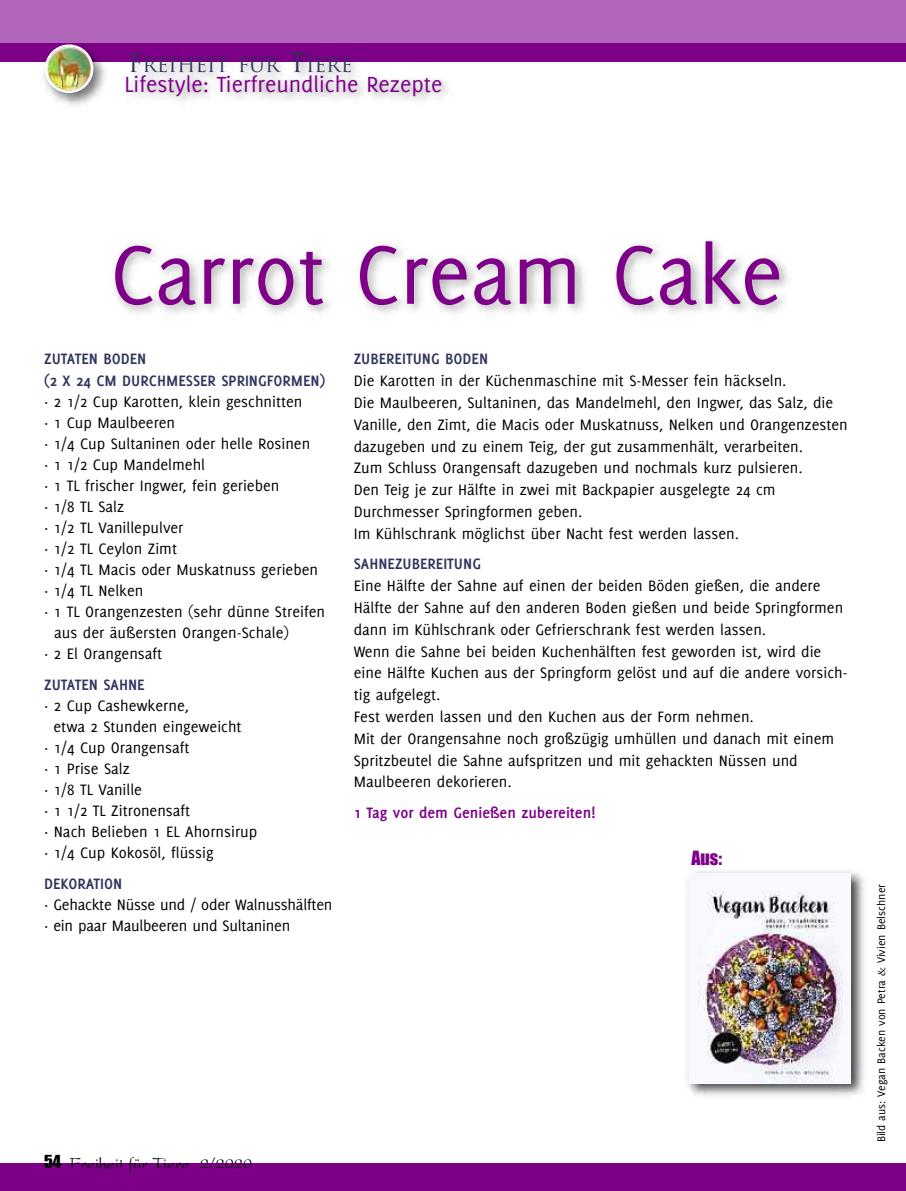
<style>
.page{position:relative;width:906px;height:1191px;background:#fff}
.page>*{position:absolute;margin:0;border:0;box-sizing:border-box;transform-origin:0 0}
.t1{font:90px "Delicious";color:#7e0089}
.t2{font:24px "Delicious";color:#7e0089}
.t3{font:19.2px "Trajan";color:#30355d}
.t4{font:18px "Impact";color:#7e0089}
.t5{font:16.5px/21.8px "Delicious";color:#000}
.t6{font:700 16.5px/21.8px "Delicious";color:#30355d}
.t7{font:700 16.5px "Delicious";color:#7e0089}
.t8{font:16.5px "President";color:#000}
.t9{font:12px "Delicious";color:#000}
.s1{font-size:25.5px}
.s2{font-family:"Impact"}
.s3{font-family:"Garamond"}
</style>
<div class="page">
<div style="left:0;top:1163px;width:906px;height:28px;background:#7e0089"></div>
<div style="left:0;top:0;width:906px;height:44px;background:#b266b9"></div>
<div style="left:0;top:43px;width:906px;height:18px;background:#7e0089"></div>
<img style="left:7px;top:44px;width:345px;height:62px">
<img style="left:114px;top:61px;width:597px;height:45px">
<img style="left:687px;top:871px;width:177px;height:225px">
<img style="left:690px;top:873px;width:160px;height:210px">
<p class="t3" style="left:128px;top:54px;width:226px"><span class="s1">F</span>REIHEIT FÜR <span class="s1">T</span>IERE</p>
<h2 class="t2" style="left:124px;top:75px;width:319px">Lifestyle: Tierfreundliche Rezepte</h2>
<h1 class="t1" style="left:110px;top:241px;width:674px">Carrot Cream Cake</h1>
<p class="t6" style="left:44px;top:349px;width:283px">ZUTATEN BODEN<br>(2 X 24 CM DURCHMESSER SPRINGFORMEN)</p>
<p class="t5" style="left:44px;top:392px;width:260px">· 2 1/2 Cup Karotten, klein geschnitten</p>
<p class="t5" style="left:44px;top:413px;width:133px">· 1 Cup Maulbeeren</p>
<p class="t5" style="left:44px;top:434px;width:268px">· 1/4 Cup Sultaninen oder helle Rosinen</p>
<p class="t5" style="left:44px;top:455px;width:162px">· 1 1/2 Cup Mandelmehl</p>
<p class="t5" style="left:44px;top:476px;width:237px">· 1 TL frischer Ingwer, fein gerieben</p>
<p class="t5" style="left:44px;top:497px;width:82px">· 1/8 TL Salz</p>
<p class="t5" style="left:44px;top:518px;width:141px">· 1/2 TL Vanillepulver</p>
<p class="t5" style="left:44px;top:539px;width:134px">· 1/2 TL Ceylon Zimt</p>
<p class="t5" style="left:44px;top:560px;width:275px">· 1/4 TL Macis oder Muskatnuss gerieben</p>
<p class="t5" style="left:44px;top:581px;width:101px">· 1/4 TL Nelken</p>
<p class="t5" style="left:44px;top:602px;width:282px">· 1 TL Orangenzesten (sehr dünne Streifen</p>
<p class="t5" style="left:54px;top:623px;width:236px">aus der äußersten Orangen-Schale)</p>
<p class="t5" style="left:44px;top:644px;width:120px">· 2 El Orangensaft</p>
<p class="t6" style="left:44px;top:675px;width:102px">ZUTATEN SAHNE</p>
<p class="t5" style="left:44px;top:696px;width:146px">· 2 Cup Cashewkerne,</p>
<p class="t5" style="left:54px;top:717px;width:190px">etwa 2 Stunden eingeweicht</p>
<p class="t5" style="left:44px;top:738px;width:147px">· 1/4 Cup Orangensaft</p>
<p class="t5" style="left:44px;top:759px;width:87px">· 1 Prise Salz</p>
<p class="t5" style="left:44px;top:780px;width:99px">· 1/8 TL Vanille</p>
<p class="t5" style="left:44px;top:801px;width:148px">· 1 1/2 TL Zitronensaft</p>
<p class="t5" style="left:44px;top:822px;width:215px">· Nach Belieben 1 EL Ahornsirup</p>
<p class="t5" style="left:44px;top:843px;width:171px">· 1/4 Cup Kokosöl, flüssig</p>
<p class="t6" style="left:44px;top:873px;width:80px">DEKORATION</p>
<p class="t5" style="left:44px;top:895px;width:290px;line-height:21px">· Gehackte Nüsse und / oder Walnusshälften · ein paar Maulbeeren und Sultaninen</p>
<p class="t6" style="left:354px;top:349px;width:136px">ZUBEREITUNG BODEN</p>
<p class="t5" style="left:354px;top:371px;width:495px">Die Karotten in der Küchenmaschine mit S-Messer fein häckseln.<br>Die Maulbeeren, Sultaninen, das Mandelmehl, den Ingwer, das Salz, die Vanille, den Zimt, die Macis oder Muskatnuss, Nelken und Orangenzesten dazugeben und zu einem Teig, der gut zusammenhält, verarbeiten.<br>Zum Schluss Orangensaft dazugeben und nochmals kurz pulsieren.<br>Den Teig je zur Hälfte in zwei mit Backpapier ausgelegte 24 cm Durchmesser Springformen geben.<br>Im Kühlschrank möglichst über Nacht fest werden lassen.</p>
<p class="t6" style="left:354px;top:554px;width:129px">SAHNEZUBEREITUNG</p>
<p class="t5" style="left:354px;top:576px;width:495px">Eine Hälfte der Sahne auf einen der beiden Böden gießen, die andere Hälfte der Sahne auf den anderen Boden gießen und beide Springformen dann im Kühlschrank oder Gefrierschrank fest werden lassen.<br>Wenn die Sahne bei beiden Kuchenhälften fest geworden ist, wird die eine Hälfte Kuchen aus der Springform gelöst und auf die andere vorsich&shy;tig aufgelegt.<br>Fest werden lassen und den Kuchen aus der Form nehmen.<br>Mit der Orangensahne noch großzügig umhüllen und danach mit einem Spritzbeutel die Sahne aufspritzen und mit gehackten Nüssen und Maulbeeren dekorieren.</p>
<p class="t7" style="left:354px;top:806px;width:243px">1 Tag vor dem Genießen zubereiten!</p>
<p class="t4" style="left:691px;top:847px;width:32px">Aus:</p>
<p class="t8" style="left:44px;top:1158px;width:210px"><span class="s2">54</span> Freiheit für Tiere 2/2020</p>
<p class="t9" style="left:877px;top:1142px;width:260px;rotate:-90deg">Bild aus: Vegan Backen von Petra <span class="s3">&amp;</span> Vivien Belschner</p>
</div>
